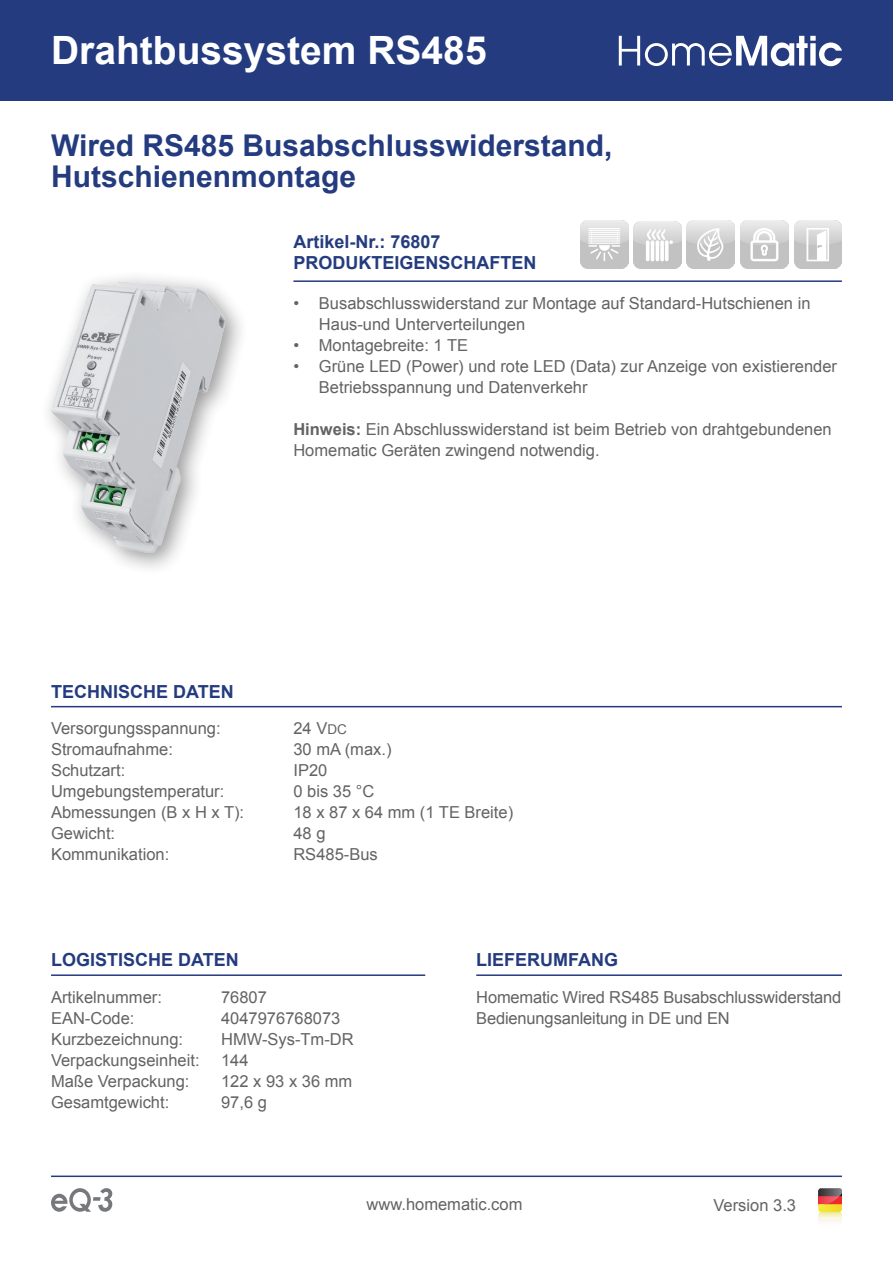
<style>
.page{position:relative;width:893px;height:1263px;background:#fff}
.page>*{position:absolute;margin:0;border:0;box-sizing:border-box;transform-origin:0 0}
.Kategorie{font:700 39px "Arial";color:#fff}
.Langbezeichnung{font:700 30px "Arial";color:#243c7f}
.Überschrift{font:700 18px "Arial";color:#243c7f}
.t1{font:16.5px/21px "Arial";color:#636366}
.s1{font-weight:700}
.s2{font-size:13.5px}
</style>
<div class="page">
<hr style="left:51px;top:1175px;width:791px;height:2px;background:#243c7f">
<hr style="left:51px;top:974px;width:374px;height:2px;background:#243c7f">
<hr style="left:476px;top:974px;width:366px;height:2px;background:#243c7f">
<hr style="left:51px;top:706px;width:791px;height:1px;background:#243c7f">
<hr style="left:293px;top:280px;width:549px;height:2px;background:#243c7f">
<div style="left:39px;top:270px;width:210px;height:307px;background:#231f20;opacity:.47"></div>
<img style="left:51px;top:282px;width:175px;height:271px">
<div style="left:0;top:0;width:893px;height:101px;background:#243c7f"></div>
<svg style="left:619px;top:36px;width:223px;height:30px"></svg>
<img style="left:794px;top:221px;width:48px;height:48px">
<img style="left:741px;top:221px;width:48px;height:48px">
<img style="left:580px;top:221px;width:48px;height:48px">
<img style="left:686px;top:221px;width:48px;height:48px">
<img style="left:634px;top:221px;width:47px;height:48px">
<div style="left:818px;top:1219px;width:24px;height:9px;background:#fefafa"></div>
<svg style="left:818px;top:1188px;width:24px;height:32px"></svg>
<svg style="left:51px;top:1188px;width:61px;height:24px"></svg>
<p class="Kategorie" style="left:51px;top:23px;width:437px">Drahtbussystem RS485</p>
<p class="Langbezeichnung" style="left:51px;top:124px;width:563px">Wired RS485 Busabschlusswiderstand,</p>
<p class="Langbezeichnung" style="left:51px;top:156px;width:307px">Hutschienenmontage</p>
<p class="Überschrift" style="left:293px;top:228px;width:149px">Artikel-Nr.: 76807</p>
<p class="Überschrift" style="left:293px;top:249px;width:244px">PRODUKTEIGENSCHAFTEN</p>
<p class="t1" style="left:319px;top:292px;width:493px;text-indent:-26px">• Busabschlusswiderstand zur Montage auf Standard-Hutschienen in<br>Haus-und Unterverteilungen</p>
<p class="t1" style="left:293px;top:334px;width:176px">• Montagebreite: 1 TE</p>
<p class="t1" style="left:319px;top:355px;width:520px;text-indent:-26px">• Grüne LED (Power) und rote LED (Data) zur Anzeige von existierender<br>Betriebsspannung und Datenverkehr</p>
<p class="t1" style="left:293px;top:418px;width:540px"><span class="s1">Hinweis:</span> Ein Abschlusswiderstand ist beim Betrieb von drahtgebundenen<br>Homematic Geräten zwingend notwendig.</p>
<p class="Überschrift" style="left:51px;top:678px;width:184px">TECHNISCHE DATEN</p>
<p class="t1" style="left:51px;top:717px;width:171px">Versorgungsspannung:</p>
<p class="t1" style="left:51px;top:738px;width:123px">Stromaufnahme:</p>
<p class="t1" style="left:51px;top:759px;width:76px">Schutzart:</p>
<p class="t1" style="left:51px;top:780px;width:175px">Umgebungstemperatur:</p>
<p class="t1" style="left:51px;top:801px;width:195px">Abmessungen (B x H x T):</p>
<p class="t1" style="left:51px;top:822px;width:66px">Gewicht:</p>
<p class="t1" style="left:51px;top:843px;width:120px">Kommunikation:</p>
<p class="t1" style="left:293px;top:717px;width:55px">24 V<span class="s2">DC</span></p>
<p class="t1" style="left:293px;top:738px;width:100px">30 mA (max.)</p>
<p class="t1" style="left:293px;top:759px;width:35px">IP20</p>
<p class="t1" style="left:293px;top:780px;width:82px">0 bis 35 °C</p>
<p class="t1" style="left:293px;top:801px;width:221px">18 x 87 x 64 mm (1 TE Breite)</p>
<p class="t1" style="left:293px;top:822px;width:34px">48 g</p>
<p class="t1" style="left:293px;top:843px;width:86px">RS485-Bus</p>
<p class="Überschrift" style="left:51px;top:947px;width:189px">LOGISTISCHE DATEN</p>
<p class="Überschrift" style="left:476px;top:947px;width:143px">LIEFERUMFANG</p>
<p class="t1" style="left:51px;top:986px;width:112px">Artikelnummer:</p>
<p class="t1" style="left:51px;top:1007px;width:85px">EAN-Code:</p>
<p class="t1" style="left:51px;top:1028px;width:134px">Kurzbezeichnung:</p>
<p class="t1" style="left:51px;top:1049px;width:150px">Verpackungseinheit:</p>
<p class="t1" style="left:51px;top:1070px;width:140px">Maße Verpackung:</p>
<p class="t1" style="left:51px;top:1091px;width:120px">Gesamtgewicht:</p>
<p class="t1" style="left:221px;top:986px;width:47px">76807</p>
<p class="t1" style="left:221px;top:1007px;width:121px">4047976768073</p>
<p class="t1" style="left:221px;top:1028px;width:134px">HMW-Sys-Tm-DR</p>
<p class="t1" style="left:221px;top:1049px;width:29px">144</p>
<p class="t1" style="left:221px;top:1070px;width:133px">122 x 93 x 36 mm</p>
<p class="t1" style="left:221px;top:1091px;width:47px">97,6 g</p>
<p class="t1" style="left:476px;top:986px;width:367px">Homematic Wired RS485 Busabschlusswiderstand</p>
<p class="t1" style="left:476px;top:1007px;width:255px">Bedienungsanleitung in DE und EN</p>
<p class="t1" style="left:367px;top:1194px;width:157px">www.homematic.com</p>
<p class="t1" style="left:713px;top:1194px;width:84px">Version 3.3</p>
</div>
